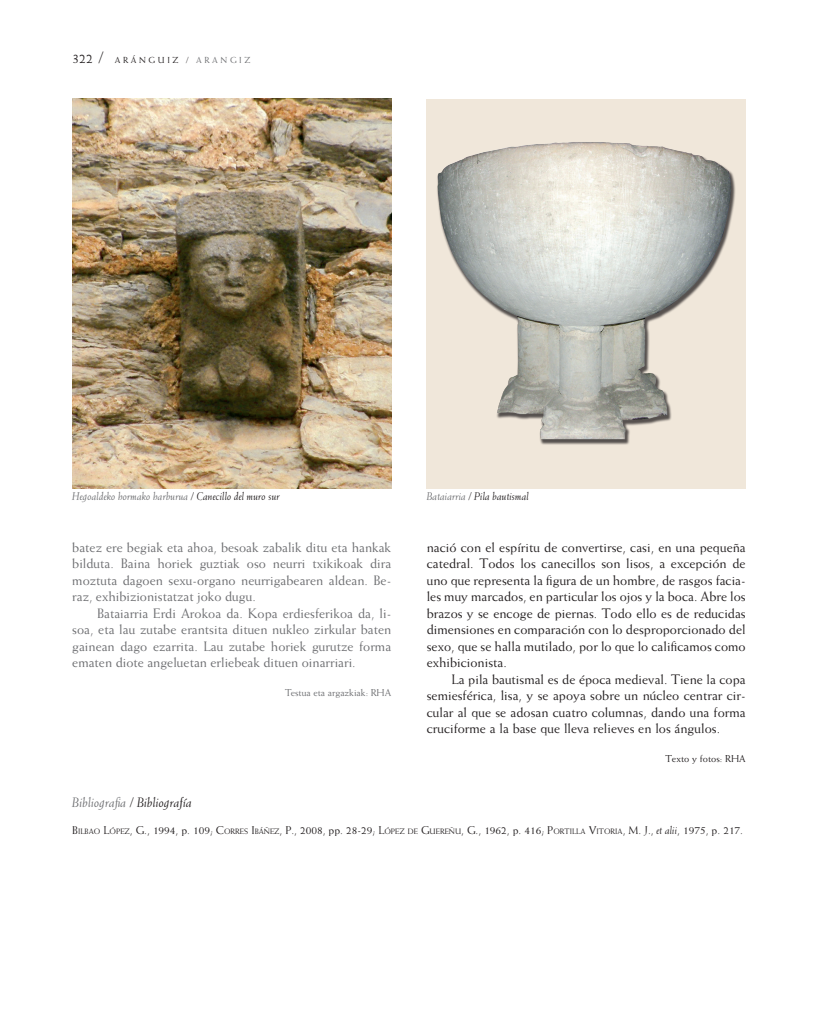
<style>
.page{position:relative;width:818px;height:1013px;background:#fff}
.page>*{position:absolute;margin:0;border:0;box-sizing:border-box;transform-origin:0 0}
.t1{font:13.75px/16.5px "Weiss Std";color:#231f20;text-align:justify}
.t2{font:13.75px/16.5px "Weiss Std";color:#6c6d70;text-align:justify}
.t3{font:italic 13.75px "Weiss Std";color:#231f20}
.t4{font:italic 11.25px "Weiss Std";color:#6c6d70}
.t5{font:italic 11.25px "Weiss Std";color:#231f20}
.t6{font:10px "Weiss Std";color:#6c6d70}
.t7{font:10px "Weiss Std";color:#231f20}
.t8{font:8.75px "Weiss Std";color:#231f20}
.t9{font:8.75px "Weiss Std";color:#6c6d70}
.t10{font:7.88px "Weiss Std";color:#231f20}
.s1{font-size:13.75px}
.s2{font-size:16.25px}
.s3{color:#231f20}
.s4{color:#6c6d70}
.s5{font-size:11.25px}
.s6{font-style:italic;font-size:11.25px}
</style>
<div class="page">
<img style="left:72px;top:99px;width:319px;height:389px">
<div style="left:427px;top:99px;width:318px;height:389px;background:#f0e7da"></div>
<img style="left:437px;top:142px;width:299px;height:303px">
<p class="t8" style="left:72px;top:55px;width:52px"><span class="s1">322</span> <span class="s2">/</span> aránguiz</p>
<p class="t9" style="left:186px;top:55px;width:19px"><span class="s3">/</span> arangiz</p>
<p class="t4" style="left:72px;top:490px;width:209px">Hegoaldeko hormako harburua <span class="s3">/ Canecillo del muro sur</span></p>
<p class="t5" style="left:427px;top:490px;width:104px"><span class="s4">Bataiarria</span> / Pila bautismal</p>
<p class="t2" style="left:72px;top:538px;width:320px">batez ere begiak eta ahoa, besoak zabalik ditu eta hankak bilduta. Baina horiek guztiak oso neurri txikikoak dira moztuta dagoen sexu-organo neurrigabearen aldean. Be&shy;raz, exhibizionistatzat joko dugu.</p>
<p class="t2" style="left:72px;top:604px;width:320px;text-indent:25px">Bataiarria Erdi Arokoa da. Kopa erdiesferikoa da, li&shy;soa, eta lau zutabe erantsita dituen nukleo zirkular baten gainean dago ezarrita. Lau zutabe horiek gurutze forma ematen diote angeluetan erliebeak dituen oinarriari.</p>
<p class="t6" style="left:285px;top:686px;width:107px">Testua eta argazkiak: RHA</p>
<p class="t1" style="left:427px;top:538px;width:320px">nació con el espíritu de convertirse, casi, en una pequeña catedral. Todos los canecillos son lisos, a excepción de uno que representa la figura de un hombre, de rasgos facia&shy;les muy marcados, en particular los ojos y la boca. Abre los brazos y se encoge de piernas. Todo ello es de reducidas dimensiones en comparación con lo desproporcionado del sexo, que se halla mutilado, por lo que lo calificamos como exhibicionista.</p>
<p class="t1" style="left:427px;top:670px;width:320px;text-indent:25px">La pila bautismal es de época medieval. Tiene la copa semiesférica, lisa, y se apoya sobre un núcleo centrar cir&shy;cular al que se adosan cuatro columnas, dando una forma cruciforme a la base que lleva relieves en los ángulos.</p>
<p class="t7" style="left:665px;top:752px;width:82px">Texto y fotos: RHA</p>
<p class="t3" style="left:72px;top:794px;width:121px"><span class="s4">Bibliografia</span> / Bibliografía</p>
<p class="t10" style="left:72px;top:827px;width:672px"><span class="s5">B</span>ILBAO <span class="s5">L</span>ÓPEZ<span class="s5">, G., 1994,</span> <span class="s5">p</span><span class="s5">. 109; C</span>ORRES <span class="s5">I</span> BÁÑEZ<span class="s5">, P., 2008, pp. 28-29;</span> <span class="s5">L</span>ÓPEZ DE <span class="s5">G</span>UEREÑU<span class="s5">, G., 1962,</span> <span class="s5">p. 416</span><span class="s5">; P</span>ORTILLA <span class="s5">V</span>ITORIA<span class="s5">, M. J.,</span> <span class="s6">et alii</span><span class="s5">, 1975, p. 217.</span></p>
</div>
